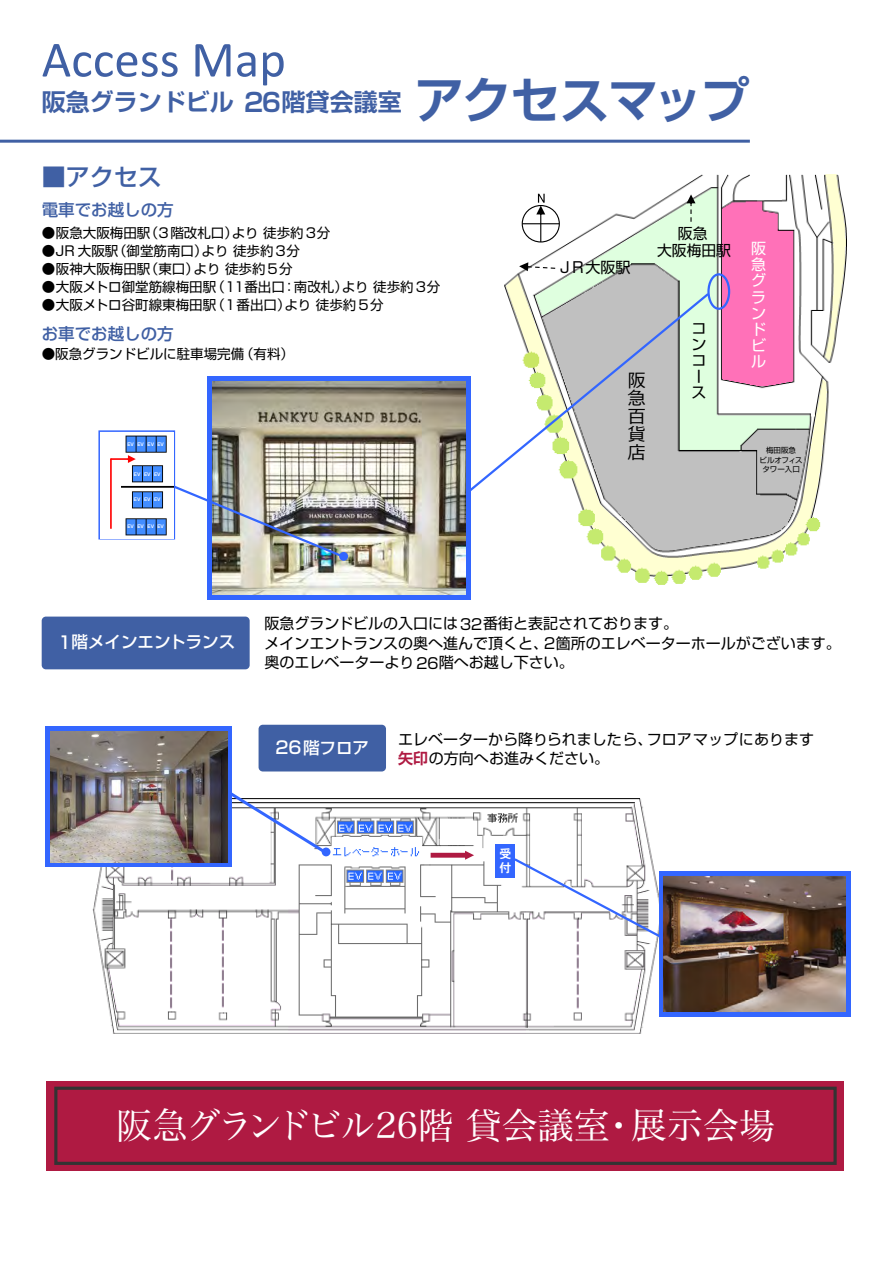
<style>
.page{position:relative;width:893px;height:1263px;background:#fff}
.page>*{position:absolute;margin:0;border:0;box-sizing:border-box;transform-origin:0 0}
.t1{font:51px "Calibri";color:#4060a4}
.t2{font:700 49.5px "Shin Go Pro De";letter-spacing:-.04em;color:#4060a4}
.t3{font:36px "Hira Min Pro W3";color:#fff}
.t4{font:700 24px "Shin Go Pro De";color:#4060a4}
.t5{font:500 24px "Shin Go Pro";color:#4060a4}
.t6{font:18px/18px "Meiryo";color:#000;text-align:justify}
.t7{font:500 16.5px "Shin Go Pro";color:#fff}
.t8{font:500 16.5px "Shin Go Pro";color:#4060a4}
.t9{font:15px/16.2px "Shin Go Pro";color:#000}
.t10{font:15px/16.2px "Shin Go Pro";color:#fff;text-align:justify}
.t11{font:14.85px/16.6px "Shin Go Pro";color:#000;text-align:center}
.t12{font:13.5px "Shin Go Pro";color:#000}
.t13{font:12px/14.1px "DFHS Gothic W7 WINP RKSJ H";color:#fff}
.t14{font:7.5px/9.3px "Shin Go Pro";color:#000;text-align:center}
.t15{font:700 4.5px "Shin Go Pro De";color:#fff}
.s1{font-size:25.5px}
.s2{font-size:17.25px}
.s3{font-family:"Shin Go Pro De";font-weight:700;color:#af1a42}
</style>
<div class="page">
<hr style="left:0;top:140px;width:750px;height:3px;background:#4060a4">
<img style="left:92px;top:798px;width:564px;height:236px">
<div style="left:495px;top:844px;width:20px;height:33px;background:#36f"></div>
<svg style="left:431px;top:851px;width:43px;height:9px"></svg>
<svg style="left:512px;top:856px;width:173px;height:95px"></svg>
<svg style="left:232px;top:792px;width:97px;height:64px"></svg>
<div style="left:659px;top:872px;width:191px;height:145px;background:#36f"></div>
<img style="left:663px;top:877px;width:183px;height:135px">
<div style="left:45px;top:726px;width:187px;height:141px;background:#36f"></div>
<img style="left:50px;top:731px;width:177px;height:131px">
<div style="left:47px;top:1081px;width:797px;height:89px;background:#af1a42"></div>
<div style="left:54px;top:1087px;width:783px;height:78px;border:3px solid #333"></div>
<div style="left:207px;top:376px;width:263px;height:224px;background:#36f"></div>
<img style="left:505px;top:175px;width:341px;height:410px">
<div style="left:522px;top:206px;width:37px;height:36px;background:#fff;border-radius:50%"></div>
<div style="left:522px;top:205px;width:38px;height:37px;border:1px solid #000;border-radius:50%"></div>
<hr style="left:522px;top:223px;width:37px;height:1px;background:#000">
<svg style="left:536px;top:194px;width:9px;height:48px"></svg>
<svg style="left:519px;top:262px;width:36px;height:9px"></svg>
<svg style="left:687px;top:194px;width:8px;height:28px"></svg>
<svg style="left:470px;top:291px;width:241px;height:203px"></svg>
<div style="left:707px;top:273px;width:23px;height:37px;border:2px solid #36f;border-radius:50%"></div>
<img style="left:212px;top:381px;width:254px;height:213px">
<img style="left:171px;top:484px;width:173px;height:75px">
<div style="left:339px;top:552px;width:9px;height:9px;background:#36f;border-radius:50%"></div>
<div style="left:98px;top:430px;width:77px;height:109px;border:2px solid #36f"></div>
<img style="left:100px;top:433px;width:73px;height:105px">
<hr style="left:110px;top:459px;width:2px;height:70px;background:#f00">
<svg style="left:110px;top:455px;width:26px;height:8px"></svg>
<div style="left:42px;top:617px;width:208px;height:52px;background:#4060a4;border-radius:4px"></div>
<div style="left:259px;top:725px;width:127px;height:46px;background:#4060a4;border-radius:4px"></div>
<div style="left:322px;top:847px;width:8px;height:9px;background:#36f;border-radius:50%"></div>
<h1 class="t1" style="left:42px;top:24px;width:246px">Access Map</h1>
<h3 class="t4" style="left:42px;top:82px;width:361px">阪急グランドビル <span class="s1">26</span>階貸会議室</h3>
<h2 class="t2" style="left:415px;top:60px;width:336px">アクセスマップ</h2>
<h3 class="t5" style="left:42px;top:158px;width:121px">■アクセス</h3>
<p class="t8" style="left:42px;top:196px;width:133px">電車でお越しの方</p>
<p class="t12" style="left:42px;top:221px;width:290px">●阪急大阪梅田駅（3階改札口）より 徒歩約3分</p>
<p class="t12" style="left:42px;top:239px;width:260px">●JR 大阪駅（御堂筋南口）より 徒歩約3分</p>
<p class="t12" style="left:42px;top:257px;width:252px">●阪神大阪梅田駅（東口）より 徒歩約5分</p>
<p class="t12" style="left:42px;top:275px;width:400px">●大阪メトロ御堂筋線梅田駅（11番出口：南改札）より 徒歩約3分</p>
<p class="t12" style="left:42px;top:293px;width:343px">●大阪メトロ谷町線東梅田駅（1番出口）より 徒歩約5分</p>
<p class="t12" style="left:42px;top:342px;width:254px">●阪急グランドビルに駐車場完備（有料）</p>
<p class="t8" style="left:42px;top:320px;width:133px">お車でお越しの方</p>
<p class="t15" style="left:128px;top:441px;width:38px">EV EV EV EV</p>
<p class="t15" style="left:134px;top:470px;width:28px">EV EV EV</p>
<p class="t15" style="left:134px;top:496px;width:28px">EV EV EV</p>
<p class="t15" style="left:128px;top:523px;width:28px">EV EV EV</p>
<p class="t15" style="left:157px;top:523px;width:8px">EV</p>
<p class="t9" style="left:558px;top:257px;width:74px">ＪＲ大阪駅</p>
<p class="t11" style="left:657px;top:223px;width:76px">阪急<br>大阪梅田駅</p>
<p class="t6" style="left:628px;top:373px;width:19px">阪急百貨店</p>
<p class="t9" style="left:692px;top:318px;width:16px">コンコース</p>
<p class="t10" style="left:751px;top:239px;width:16px">阪急グランドビル</p>
<p class="t14" style="left:760px;top:445px;width:45px">梅田阪急<br>ビルオフィスタワー入口</p>
<p class="t7" style="left:56px;top:628px;width:181px"><span class="s2">１</span>階メインエントランス</p>
<p class="t9" style="left:265px;top:612px;width:578px;line-height:19.5px">阪急グランドビルの入口には３２番街と表記されております。<br>メインエントランスの奥へ進んで頂くと、２箇所のエレベーターホールがございます。奥のエレベーターより２６階へお越し下さい。</p>
<p class="t7" style="left:275px;top:734px;width:95px"><span class="s2">26</span>階フロア</p>
<p class="t9" style="left:398px;top:727px;width:418px;line-height:19.5px">エレベーターから降りられましたら、フロアマップにあります<span class="s3">矢印</span>の方向へお進みください。</p>
<p class="t13" style="left:500px;top:846px;width:14px">受付</p>
<h3 class="t3" style="left:116px;top:1095px;width:661px">阪急グランドビル26階 貸会議室・展示会場</h3>
</div>
